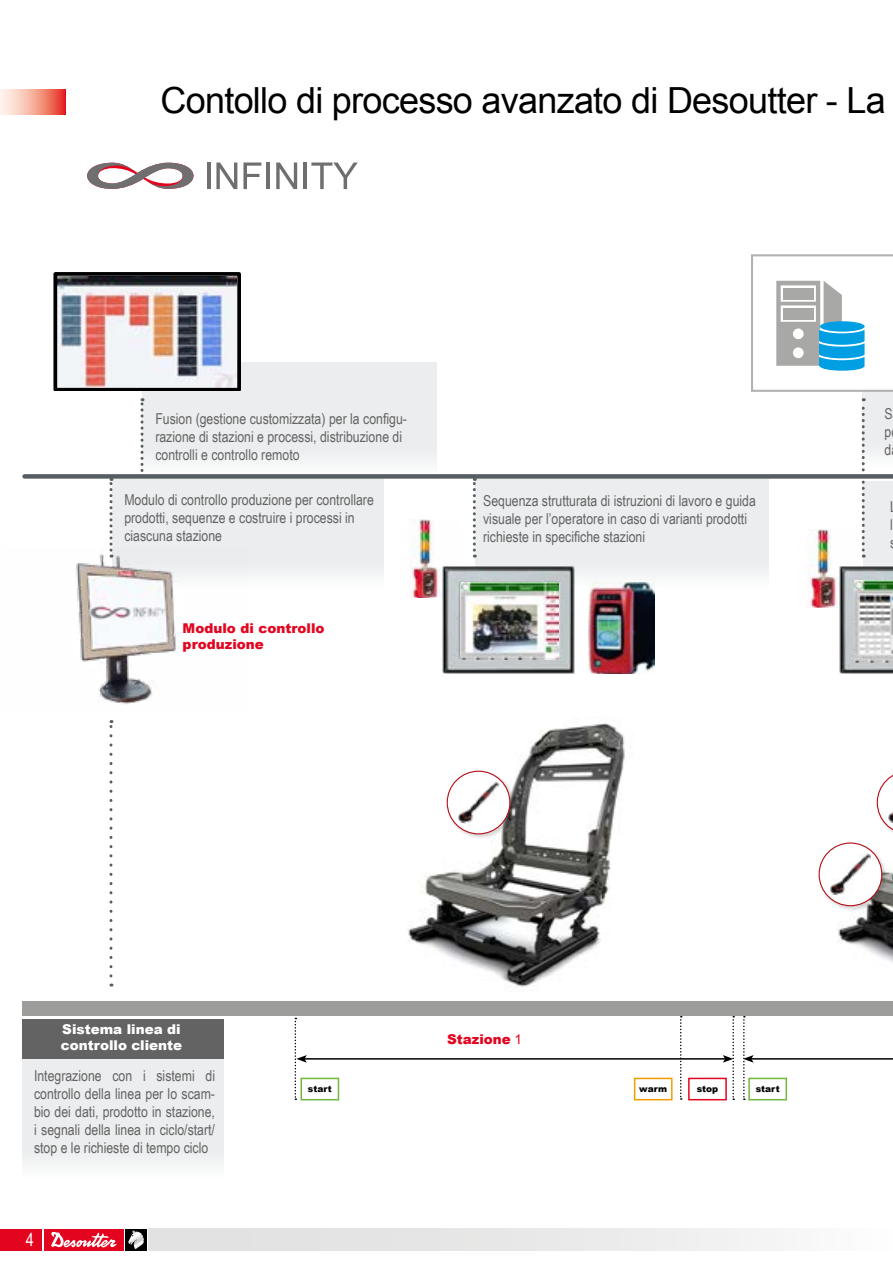
<style>
.page{position:relative;width:893px;height:1263px;background:#fff}
.page>*{position:absolute;margin:0;border:0;box-sizing:border-box;transform-origin:0 0}
.t1{font:36px "Arial";letter-spacing:-.02em;color:#000}
.t2{font:18px "Arial Narrow";color:#fff}
.t3{font:15px/18px "Arial Narrow";color:#646363}
.t4{font:900 13.5px/16.2px "Arial";color:#e30520}
.t5{font:900 13.5px/16.2px "Arial";color:#fff}
.t6{font:900 9px "Arial";color:#000}
.s1{font-weight:400}
</style>
<div class="page">
<div style="left:0;top:1229px;width:43px;height:21px;background:#e30520"></div>
<div style="left:148px;top:1229px;width:745px;height:21px;background:linear-gradient(to right,#ddd,#f8f8f8)"></div>
<div style="left:125px;top:1229px;width:22px;height:21px;background:#000"></div>
<div style="left:44px;top:1229px;width:80px;height:21px;background:#e30520"></div>
<svg style="left:51px;top:1231px;width:66px;height:16px"></svg>
<svg style="left:128px;top:1230px;width:16px;height:19px"></svg>
<svg style="left:0;top:89px;width:65px;height:26px;background:#f4a395"></svg>
<div style="left:22px;top:1058px;width:202px;height:121px;background:#ebedee"></div>
<img style="left:410px;top:520px;width:33px;height:78px">
<img style="left:808px;top:558px;width:32px;height:49px">
<div style="left:142px;top:362px;width:295px;height:114px;background:#ebedee"></div>
<div style="left:112px;top:478px;width:271px;height:110px;background:#ebedee"></div>
<div style="left:475px;top:478px;width:293px;height:110px;background:#ebedee"></div>
<div style="left:863px;top:481px;width:30px;height:104px;background:#ebedee"></div>
<img style="left:443px;top:566px;width:132px;height:108px">
<img style="left:840px;top:566px;width:53px;height:108px">
<img style="left:589px;top:582px;width:66px;height:92px">
<img style="left:462px;top:582px;width:96px;height:78px">
<img style="left:854px;top:580px;width:39px;height:82px">
<div style="left:22px;top:1001px;width:871px;height:15px;background:#9d9d9c"></div>
<div style="left:688px;top:1078px;width:39px;height:22px;border:2px solid #e30520"></div>
<div style="left:634px;top:1078px;width:39px;height:22px;border:2px solid #f59c00"></div>
<div style="left:301px;top:1078px;width:38px;height:22px;border:2px solid #72b73a"></div>
<div style="left:748px;top:1078px;width:39px;height:22px;border:2px solid #72b73a"></div>
<img style="left:58px;top:277px;width:177px;height:109px">
<div style="left:53px;top:272px;width:187px;height:119px;border:4px solid #000"></div>
<img style="left:75px;top:549px;width:173px;height:155px">
<div style="left:25px;top:474px;width:868px;height:5px;background:#575e62"></div>
<svg style="left:141px;top:398px;width:3px;height:77px"></svg>
<svg style="left:109px;top:478px;width:3px;height:80px"></svg>
<svg style="left:109px;top:720px;width:3px;height:256px"></svg>
<svg style="left:473px;top:478px;width:3px;height:80px"></svg>
<svg style="left:750px;top:254px;width:143px;height:304px"></svg>
<svg style="left:680px;top:1016px;width:2px;height:84px"></svg>
<hr style="left:305px;top:1058px;width:420px;height:1px;background:#000">
<svg style="left:295px;top:1018px;width:12px;height:82px"></svg>
<svg style="left:723px;top:1016px;width:11px;height:84px"></svg>
<hr style="left:751px;top:1058px;width:142px;height:1px;background:#000">
<svg style="left:743px;top:1016px;width:11px;height:84px"></svg>
<img style="left:407px;top:723px;width:218px;height:264px">
<img style="left:837px;top:872px;width:56px;height:91px">
<div style="left:446px;top:770px;width:69px;height:69px;background:#000;opacity:.15"></div>
<div style="left:447px;top:771px;width:63px;height:63px;background:#fff;border-radius:50%"></div>
<img style="left:458px;top:778px;width:41px;height:49px">
<div style="left:447px;top:771px;width:63px;height:63px;border:1px solid #b60e17;border-radius:50%"></div>
<svg style="left:877px;top:774px;width:16px;height:58px"></svg>
<div style="left:818px;top:842px;width:69px;height:69px;background:#000;opacity:.15"></div>
<svg style="left:819px;top:843px;width:63px;height:63px"></svg>
<img style="left:830px;top:849px;width:41px;height:50px">
<div style="left:819px;top:842px;width:63px;height:64px;border:1px solid #b60e17;border-radius:50%"></div>
<hr style="left:207px;top:162px;width:3px;height:27px;background:#706f6f">
<svg style="left:216px;top:162px;width:21px;height:27px"></svg>
<svg style="left:243px;top:162px;width:18px;height:27px"></svg>
<hr style="left:267px;top:162px;width:3px;height:27px;background:#706f6f">
<svg style="left:276px;top:162px;width:21px;height:27px"></svg>
<hr style="left:304px;top:162px;width:3px;height:27px;background:#706f6f">
<svg style="left:311px;top:162px;width:47px;height:27px"></svg>
<svg style="left:87px;top:163px;width:106px;height:26px"></svg>
<div style="left:22px;top:1019px;width:202px;height:39px;background:#646363"></div>
<h1 class="t1" style="left:160px;top:77px;width:727px">Contollo di processo avanzato di Desoutter - La</h1>
<p class="t3" style="left:155px;top:410px;width:253px">Fusion (gestione customizzata) per la configu&shy;razione di stazioni e processi, distribuzione di controlli e controllo remoto</p>
<p class="t3" style="left:124px;top:490px;width:251px">Modulo di controllo produzione per controllare prodotti, sequenze e costruire i processi in ciascuna stazione</p>
<p class="t4" style="left:183px;top:619px;width:143px">Modulo di controllo produzione</p>
<p class="t3" style="left:483px;top:491px;width:274px">Sequenza strutturata di istruzioni di lavoro e guida visuale per l’operatore in caso di varianti prodotti richieste in specifiche stazioni</p>
<p class="t3" style="left:884px;top:405px;width:10px;text-align:justify">S p d</p>
<p class="t3" style="left:890px;top:515px;width:4px">l</p>
<p class="t5" style="left:61px;top:1020px;width:123px">Sistema linea di controllo cliente</p>
<p class="t3" style="left:34px;top:1066px;width:183px;text-align:justify">Integrazione con i sistemi di controllo della linea per lo scam&shy;bio dei dati, prodotto in stazione, i segnali della linea in ciclo/start/ stop e le richieste di tempo ciclo</p>
<p class="t2" style="left:26px;top:1227px;width:10px">4</p>
<p class="t4" style="left:447px;top:1031px;width:76px">Stazione <span class="s1">1</span></p>
<p class="t6" style="left:308px;top:1082px;width:25px">start</p>
<p class="t6" style="left:639px;top:1082px;width:29px">warm</p>
<p class="t6" style="left:697px;top:1082px;width:23px">stop</p>
<p class="t6" style="left:756px;top:1082px;width:25px">start</p>
</div>
